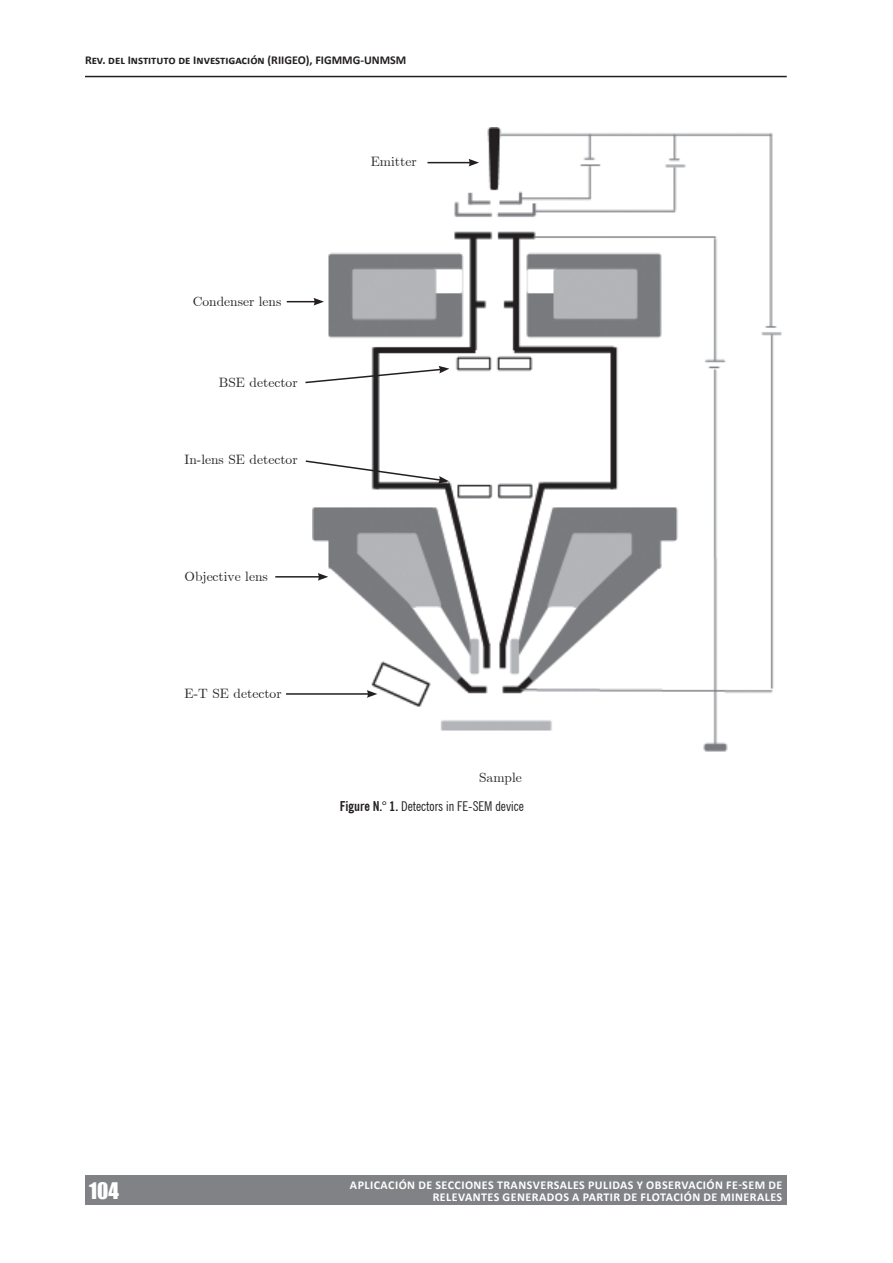
<style>
.page{position:relative;width:893px;height:1263px;background:#fff}
.page>*{position:absolute;margin:0;border:0;box-sizing:border-box;transform-origin:0 0}
.t1{font:21px "Impact";color:#fff}
.t2{font:13.5px "Euclid";color:#231f20}
.t3{font:condensed 13.5px "News Gothic BT";color:#231f20}
.t4{font:700 12px/12px "Calibri";letter-spacing:.04em;color:#fff;text-align:right}
.t5{font:700 12px "Calibri";color:#231f20}
.s1{font-weight:700}
</style>
<div class="page">
<div style="left:85px;top:1175px;width:702px;height:30px;background:#808285"></div>
<hr style="left:85px;top:76px;width:702px;height:1px;background:#231f20">
<img style="left:313px;top:128px;width:469px;height:624px">
<hr style="left:427px;top:162px;width:44px;height:1px;background:#231f20">
<svg style="left:469px;top:159px;width:10px;height:7px"></svg>
<svg style="left:287px;top:298px;width:37px;height:7px"></svg>
<hr style="left:275px;top:576px;width:45px;height:2px;background:#231f20">
<svg style="left:318px;top:573px;width:10px;height:8px"></svg>
<hr style="left:286px;top:693px;width:83px;height:2px;background:#231f20">
<svg style="left:367px;top:690px;width:10px;height:8px"></svg>
<svg style="left:305px;top:366px;width:144px;height:18px"></svg>
<svg style="left:305px;top:459px;width:144px;height:25px"></svg>
<p class="t5" style="left:85px;top:51px;width:323px">Rev. del Instituto de Investigación (RIIGEO), FIGMMG-UNMSM</p>
<p class="t2" style="left:371px;top:153px;width:47px">Emitter</p>
<p class="t2" style="left:193px;top:292px;width:90px">Condenser lens</p>
<p class="t2" style="left:219px;top:374px;width:80px">BSE detector</p>
<p class="t2" style="left:185px;top:450px;width:115px">In-lens SE detector</p>
<p class="t2" style="left:185px;top:568px;width:85px">Objective lens</p>
<p class="t2" style="left:185px;top:685px;width:99px">E-T SE detector</p>
<p class="t2" style="left:479px;top:769px;width:44px">Sample</p>
<p class="t3" style="left:340px;top:798px;width:186px"><span class="s1">Figure N.° 1.</span> Detectors in FE-SEM device</p>
<h1 class="t1" style="left:89px;top:1174px;width:31px">104</h1>
<p class="t4" style="left:350px;top:1178px;width:434px">APLICACIÓN DE SECCIONES TRANSVERSALES PULIDAS Y OBSERVACIÓN FE-SEM DE<br>RELEVANTES GENERADOS A PARTIR DE FLOTACIÓN DE MINERALES</p>
</div>
